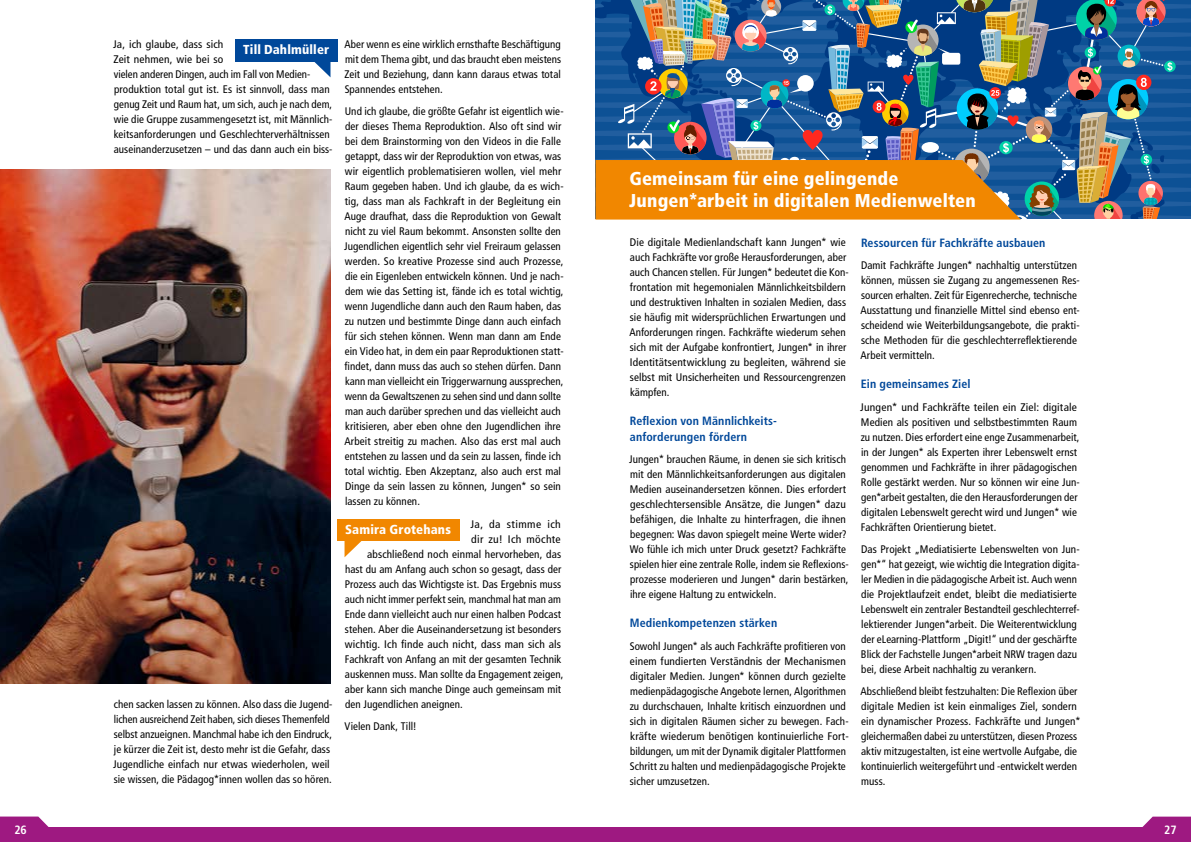
<style>
.page{position:relative;width:1191px;height:842px;background:#fff}
.page>*{position:absolute;margin:0;border:0;box-sizing:border-box;transform-origin:0 0}
.t1{font:900 condensed 18.6px/22.3px "Frutiger LT Pro";letter-spacing:.01em;color:#fff}
.t2{font:900 condensed 13px "Frutiger LT Pro";letter-spacing:.015em;color:#fff}
.t3{font:700 condensed 12px/15px "Frutiger LT Pro";letter-spacing:.005em;color:#00489a}
.t4{font:700 condensed 12px "Frutiger LT Pro";color:#fff}
.t5{font:condensed 11px/15px "Frutiger LT Pro";letter-spacing:.005em;color:#000}
.t6{font:condensed 11px/15px "Frutiger LT Pro";letter-spacing:.005em;color:#000;scale:1.05 1}
.t7{font:condensed 11px/15px "Frutiger LT Pro";letter-spacing:.005em;color:#000;scale:1.04 1}
.t8{font:condensed 11px "Frutiger LT Pro";letter-spacing:.025em;color:#000;scale:1.06 1}
.t9{font:condensed 11px "Frutiger LT Pro";letter-spacing:.035em;color:#000;scale:1.06 1}
</style>
<div class="page">
<svg style="left:1172px;top:0;width:19px;height:218px;background:#135598"></svg>
<svg style="left:1164px;top:61px;width:11px;height:11px"></svg>
<img style="left:595px;top:0;width:577px;height:220px">
<div style="left:235px;top:39px;width:102px;height:23px;background:#00489a"></div>
<svg style="left:314px;top:62px;width:16px;height:15px"></svg>
<img style="left:0;top:169px;width:330px;height:514px">
<div style="left:337px;top:519px;width:122px;height:22px;background:#f18700"></div>
<svg style="left:344px;top:541px;width:18px;height:16px"></svg>
<div style="left:0;top:827px;width:1191px;height:15px;background:#9e1981"></div>
<svg style="left:1142px;top:817px;width:49px;height:10px"></svg>
<svg style="left:0;top:816px;width:49px;height:11px"></svg>
<p class="t7" style="left:113px;top:37px;width:212px">Ja, ich glaube, dass sich<br>Zeit nehmen, wie bei so<br>vielen anderen Dingen, auch im Fall von Medien&shy;produktion total gut ist. Es ist sinnvoll, dass man genug Zeit und Raum hat, um sich, auch je nach dem, wie die Gruppe zusammengesetzt ist, mit Männlich&shy;keitsanforderungen und Geschlechterverhältnissen auseinanderzusetzen – und das dann auch ein biss-</p>
<p class="t2" style="left:243px;top:41px;width:87px">Till Dahlmüller</p>
<p class="t5" style="left:113px;top:697px;width:221px">chen sacken lassen zu können. Also dass die Jugend&shy;lichen ausreichend Zeit haben, sich dieses Themenfeld selbst anzueignen. Manchmal habe ich den Eindruck, je kürzer die Zeit ist, desto mehr ist die Gefahr, dass Jugendliche einfach nur etwas wiederholen, weil sie wissen, die Pädagog*innen wollen das so hören.</p>
<p class="t5" style="left:344px;top:37px;width:218px;text-align:justify">Aber wenn es eine wirklich ernsthafte Beschäftigung mit dem Thema gibt, und das braucht eben meistens Zeit und Beziehung, dann kann daraus etwas total Spannendes entstehen.</p>
<p class="t5" style="left:344px;top:104px;width:221px">Und ich glaube, die größte Gefahr ist eigentlich wie&shy;der dieses Thema Reproduktion. Also oft sind wir bei dem Brainstorming von den Videos in die Falle getappt, dass wir der Reproduktion von etwas, was wir eigentlich problematisieren wollen, viel mehr Raum gegeben haben. Und ich glaube, da es wich&shy;tig, dass man als Fachkraft in der Begleitung ein Auge draufhat, dass die Reproduktion von Gewalt nicht zu viel Raum bekommt. Ansonsten sollte den Jugendlichen eigentlich sehr viel Freiraum gelassen werden. So kreative Prozesse sind auch Prozesse, die ein Eigenleben entwickeln können. Und je nach&shy;dem wie das Setting ist, fände ich es total wichtig, wenn Jugendliche dann auch den Raum haben, das zu nutzen und bestimmte Dinge dann auch einfach für sich stehen können. Wenn man dann am Ende ein Video hat, in dem ein paar Reproduktionen statt&shy;findet, dann muss das auch so stehen dürfen. Dann kann man vielleicht ein Triggerwarnung aussprechen, wenn da Gewaltszenen zu sehen sind und dann sollte man auch darüber sprechen und das vielleicht auch kritisieren, aber eben ohne den Jugendlichen ihre Arbeit streitig zu machen. Also das erst mal auch entstehen zu lassen und da sein zu lassen, finde ich total wichtig. Eben Akzeptanz, also auch erst mal Dinge da sein lassen zu können, Jungen* so sein lassen zu können.</p>
<p class="t9" style="left:470px;top:517px;width:87px">Ja, da stimme ich</p>
<p class="t8" style="left:471px;top:532px;width:86px">dir zu! Ich möchte</p>
<p class="t5" style="left:367px;top:546px;width:195px">abschließend noch einmal hervorheben, das</p>
<p class="t5" style="left:345px;top:561px;width:218px">hast du am Anfang auch schon so gesagt, dass der</p>
<p class="t5" style="left:345px;top:576px;width:218px">Prozess auch das Wichtigste ist. Das Ergebnis muss</p>
<p class="t5" style="left:345px;top:591px;width:217px">auch nicht immer perfekt sein, manchmal hat man am</p>
<p class="t5" style="left:345px;top:606px;width:218px">Ende dann vielleicht auch nur einen halben Podcast</p>
<p class="t5" style="left:345px;top:621px;width:218px">stehen. Aber die Auseinandersetzung ist besonders</p>
<p class="t7" style="left:345px;top:636px;width:209px">wichtig. Ich finde auch nicht, dass man sich als</p>
<p class="t5" style="left:345px;top:651px;width:218px">Fachkraft von Anfang an mit der gesamten Technik</p>
<p class="t5" style="left:345px;top:666px;width:220px">auskennen muss. Man sollte da Engagement zeigen,</p>
<p class="t5" style="left:345px;top:681px;width:218px">aber kann sich manche Dinge auch gemeinsam mit</p>
<p class="t5" style="left:345px;top:696px;width:119px">den Jugendlichen aneignen.</p>
<p class="t5" style="left:345px;top:718px;width:74px">Vielen Dank, Till!</p>
<p class="t2" style="left:345px;top:522px;width:107px">Samira Grotehans</p>
<h1 class="t1" style="left:629px;top:167px;width:348px">Gemeinsam für eine gelingende<br>Jungen*arbeit in digitalen Medienwelten</h1>
<p class="t5" style="left:629px;top:235px;width:221px">Die digitale Medienlandschaft kann Jungen* wie auch Fachkräfte vor große Herausforderungen, aber auch Chancen stellen. Für Jungen* bedeutet die Kon&shy;frontation mit hegemonialen Männlichkeitsbildern und destruktiven Inhalten in sozialen Medien, dass sie häufig mit widersprüchlichen Erwartungen und Anforderungen ringen. Fachkräfte wiederum sehen sich mit der Aufgabe konfrontiert, Jungen* in ihrer Identitätsentwicklung zu begleiten, während sie selbst mit Unsicherheiten und Ressourcengrenzen kämpfen.</p>
<p class="t3" style="left:630px;top:414px;width:148px">Reflexion von Männlichkeits&shy;anforderungen fördern</p>
<p class="t5" style="left:629px;top:451px;width:221px">Jungen* brauchen Räume, in denen sie sich kritisch mit den Männlichkeitsanforderungen aus digitalen Medien auseinandersetzen können. Dies erfordert geschlechtersensible Ansätze, die Jungen* dazu befähigen, die Inhalte zu hinterfragen, die ihnen begegnen: Was davon spiegelt meine Werte wider?<br>Wo fühle ich mich unter Druck gesetzt? Fachkräfte spielen hier eine zentrale Rolle, indem sie Reflexions&shy;prozesse moderieren und Jungen* darin bestärken, ihre eigene Haltung zu entwickeln.</p>
<p class="t3" style="left:630px;top:616px;width:149px">Medienkompetenzen stärken</p>
<p class="t5" style="left:629px;top:638px;width:220px">Sowohl Jungen* als auch Fachkräfte profitieren von einem fundierten Verständnis der Mechanismen digitaler Medien. Jungen* können durch gezielte medienpädagogische Angebote lernen, Algorithmen zu durchschauen, Inhalte kritisch einzuordnen und sich in digitalen Räumen sicher zu bewegen. Fach&shy;kräfte wiederum benötigen kontinuierliche Fort&shy;bildungen, um mit der Dynamik digitaler Plattformen Schritt zu halten und medienpädagogische Projekte sicher umzusetzen.</p>
<p class="t3" style="left:861px;top:235px;width:186px">Ressourcen für Fachkräfte ausbauen</p>
<p class="t5" style="left:860px;top:258px;width:221px">Damit Fachkräfte Jungen* nachhaltig unterstützen können, müssen sie Zugang zu angemessenen Res&shy;sourcen erhalten. Zeit für Eigenrecherche, technische Ausstattung und finanzielle Mittel sind ebenso ent&shy;scheidend wie Weiterbildungsangebote, die prakti&shy;sche Methoden für die geschlechterreflektierende Arbeit vermitteln.</p>
<p class="t3" style="left:861px;top:377px;width:111px">Ein gemeinsames Ziel</p>
<p class="t6" style="left:860px;top:399px;width:210px">Jungen* und Fachkräfte teilen ein Ziel: digitale Medien als positiven und selbstbestimmten Raum zu nutzen. Dies erfordert eine enge Zusammenarbeit, in der Jungen* als Experten ihrer Lebenswelt ernst genommen und Fachkräfte in ihrer pädagogischen Rolle gestärkt werden. Nur so können wir eine Jun&shy;gen*arbeit gestalten, die den Herausforderungen der digitalen Lebenswelt gerecht wird und Jungen* wie Fachkräften Orientierung bietet.</p>
<p class="t5" style="left:861px;top:542px;width:220px">Das Projekt „Mediatisierte Lebenswelten von Jun&shy;gen*“ hat gezeigt, wie wichtig die Integration digita&shy;ler Medien in die pädagogische Arbeit ist. Auch wenn die Projektlaufzeit endet, bleibt die mediatisierte Lebenswelt ein zentraler Bestandteil geschlechterref&shy;lektierender Jungen*arbeit. Die Weiterentwicklung der eLearning-Plattform „Digit!“ und der geschärfte Blick der Fachstelle Jungen*arbeit NRW tragen dazu bei, diese Arbeit nachhaltig zu verankern.</p>
<p class="t5" style="left:860px;top:684px;width:222px">Abschließend bleibt festzuhalten: Die Reflexion über digitale Medien ist kein einmaliges Ziel, sondern ein dynamischer Prozess. Fachkräfte und Jungen* gleichermaßen dabei zu unterstützen, diesen Prozess aktiv mitzugestalten, ist eine wertvolle Aufgabe, die kontinuierlich weitergeführt und -entwickelt werden muss.</p>
<p class="t4" style="left:14px;top:822px;width:14px">26</p>
<p class="t4" style="left:1164px;top:822px;width:14px">27</p>
</div>
